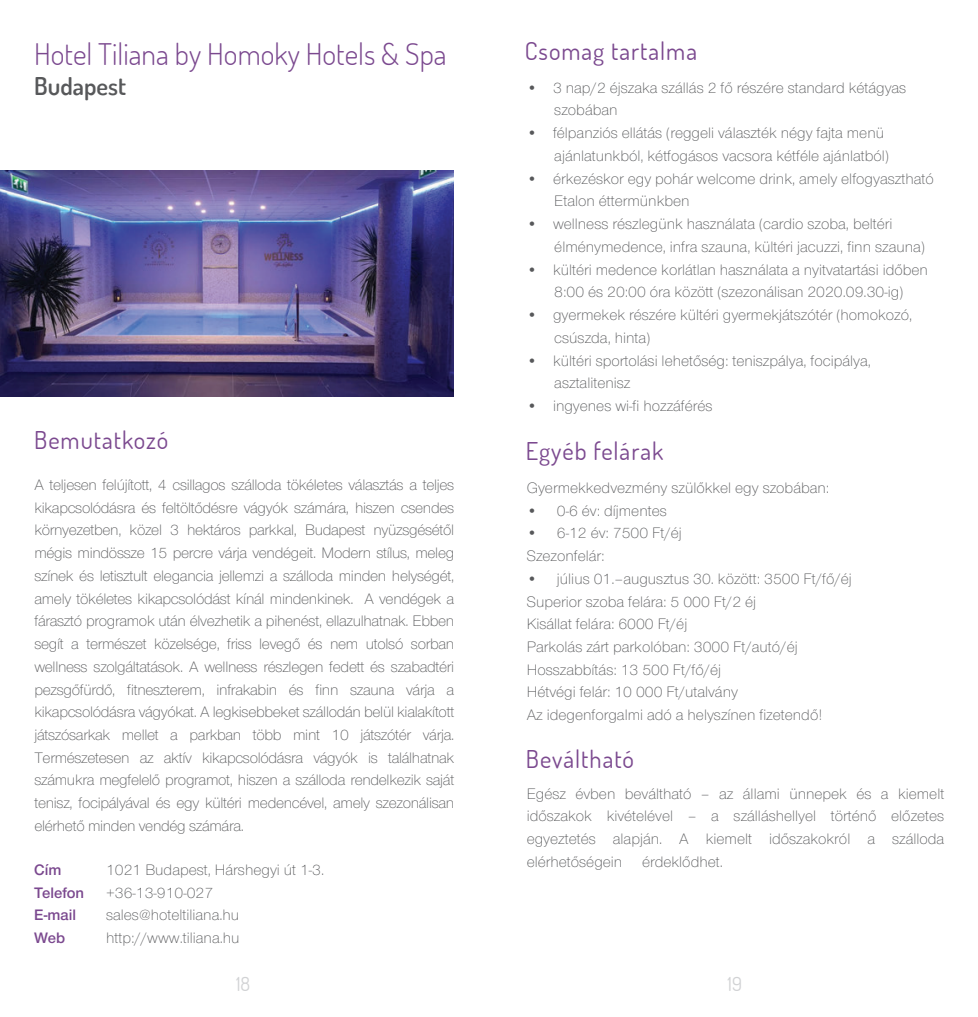
<style>
.page{position:relative;width:978px;height:1017px;background:#fff}
.page>*{position:absolute;margin:0;border:0;box-sizing:border-box;transform-origin:0 0}
.t1{font:300 29.75px "Dosis";color:#7b498f}
.t2{font:24.5px "Dosis";letter-spacing:.04em;color:#7b498f}
.t3{font:600 24.5px "Dosis";color:#57585a}
.t4{font:19.25px "Dosis";color:#d1d2d4}
.t5{font:300 15.75px/22.8px "Nimbus Sans Novus TOT";color:#57585a}
.t6{font:15.75px/22.8px "Nimbus Sans Novus TOT Sem Bol";color:#7b498f}
</style>
<div class="page">
<img style="left:0;top:171px;width:453px;height:226px">
<h1 class="t1" style="left:34px;top:35px;width:414px">Hotel Tiliana by Homoky Hotels &amp; Spa</h1>
<h2 class="t3" style="left:34px;top:70px;width:93px">Budapest</h2>
<h2 class="t2" style="left:34px;top:424px;width:135px">Bemutatkozó</h2>
<p class="t5" style="left:34px;top:473px;width:421px;text-align:justify">A teljesen felújított, 4 csillagos szálloda tökéletes választás a teljes kikapcsolódásra és feltöltődésre vágyók számára, hiszen csendes környezetben, közel 3 hektáros parkkal, Budapest nyüzsgésétől mégis mindössze 15 percre várja vendégeit. Modern stílus, meleg színek és letisztult elegancia jellemzi a szálloda minden helységét, amely tökéletes kikapcsolódást kínál mindenkinek. A vendégek a fárasztó programok után élvezhetik a pihenést, ellazulhatnak. Ebben segít a természet közelsége, friss levegő és nem utolsó sorban wellness szolgáltatások. A wellness részlegen fedett és szabadtéri pezsgőfürdő, fitneszterem, infrakabin és finn szauna várja a kikapcsolódásra vágyókat. A legkisebbeket szállodán belül kialakított játszósarkak mellet a parkban több mint 10 játszótér várja.<br>Természetesen az aktív kikapcsolódásra vágyók is találhatnak számukra megfelelő programot, hiszen a szálloda rendelkezik saját tenisz, focipályával és egy kültéri medencével, amely szezonálisan elérhető minden vendég számára.</p>
<p class="t6" style="left:34px;top:858px;width:51px">Cím<br>Telefon<br>E-mail<br>Web</p>
<p class="t5" style="left:106px;top:858px;width:219px">1021 Budapest, Hárshegyi út 1-3. +36-13-910-027 sales@hoteltiliana.hu http://www.tiliana.hu</p>
<p class="t4" style="left:236px;top:971px;width:16px">18</p>
<h2 class="t2" style="left:525px;top:35px;width:173px">Csomag tartalma</h2>
<p class="t5" style="left:554px;top:76px;width:353px;text-indent:-28px">• 3 nap/2 éjszaka szállás 2 fő részére standard kétágyas szobában</p>
<p class="t5" style="left:554px;top:122px;width:336px;text-indent:-28px">• félpanziós ellátás (reggeli választék négy fajta menü ajánlatunkból, kétfogásos vacsora kétféle ajánlatból)</p>
<p class="t5" style="left:554px;top:167px;width:381px;text-indent:-28px">• érkezéskor egy pohár welcome drink, amely elfogyasztható<br>Etalon éttermünkben</p>
<p class="t5" style="left:554px;top:213px;width:372px;text-indent:-28px">• wellness részlegünk használata (cardio szoba, beltéri élménymedence, infra szauna, kültéri jacuzzi, finn szauna)</p>
<p class="t5" style="left:526px;top:258px;width:402px;text-align:center">• kültéri medence korlátlan használata a nyitvatartási időben<br>8:00 és 20:00 óra között (szezonálisan 2020.09.30-ig)</p>
<p class="t5" style="left:554px;top:304px;width:359px;text-indent:-28px">• gyermekek részére kültéri gyermekjátszótér (homokozó, csúszda, hinta)</p>
<p class="t5" style="left:554px;top:349px;width:318px;text-indent:-28px">• kültéri sportolási lehetőség: teniszpálya, focipálya, asztalitenisz</p>
<p class="t5" style="left:526px;top:395px;width:187px">• ingyenes wi-fi hozzáférés</p>
<h2 class="t2" style="left:525px;top:435px;width:139px">Egyéb felárak</h2>
<p class="t5" style="left:526px;top:476px;width:304px">Gyermekkedvezmény szülőkkel egy szobában:</p>
<p class="t5" style="left:526px;top:499px;width:141px">• 0-6 év: díjmentes</p>
<p class="t5" style="left:526px;top:522px;width:156px">• 6-12 év: 7500 Ft/éj<br>Szezonfelár:</p>
<p class="t5" style="left:526px;top:567px;width:326px">• július 01.–augusztus 30. között: 3500 Ft/fő/éj Superior szoba felára: 5 000 Ft/2 éj<br>Kisállat felára: 6000 Ft/éj<br>Parkolás zárt parkolóban: 3000 Ft/autó/éj Hosszabbítás: 13 500 Ft/fő/éj<br>Hétvégi felár: 10 000 Ft/utalvány<br>Az idegenforgalmi adó a helyszínen fizetendő!</p>
<h2 class="t2" style="left:525px;top:743px;width:109px">Beváltható</h2>
<p class="t5" style="left:526px;top:782px;width:419px;text-align:justify">Egész évben beváltható – az állami ünnepek és a kiemelt időszakok kivételével – a szálláshellyel történő előzetes egyeztetés alapján. A kiemelt időszakokról a szálloda elérhetőségein</p>
<p class="t5" style="left:642px;top:850px;width:82px">érdeklődhet.</p>
<p class="t4" style="left:727px;top:971px;width:16px">19</p>
</div>
